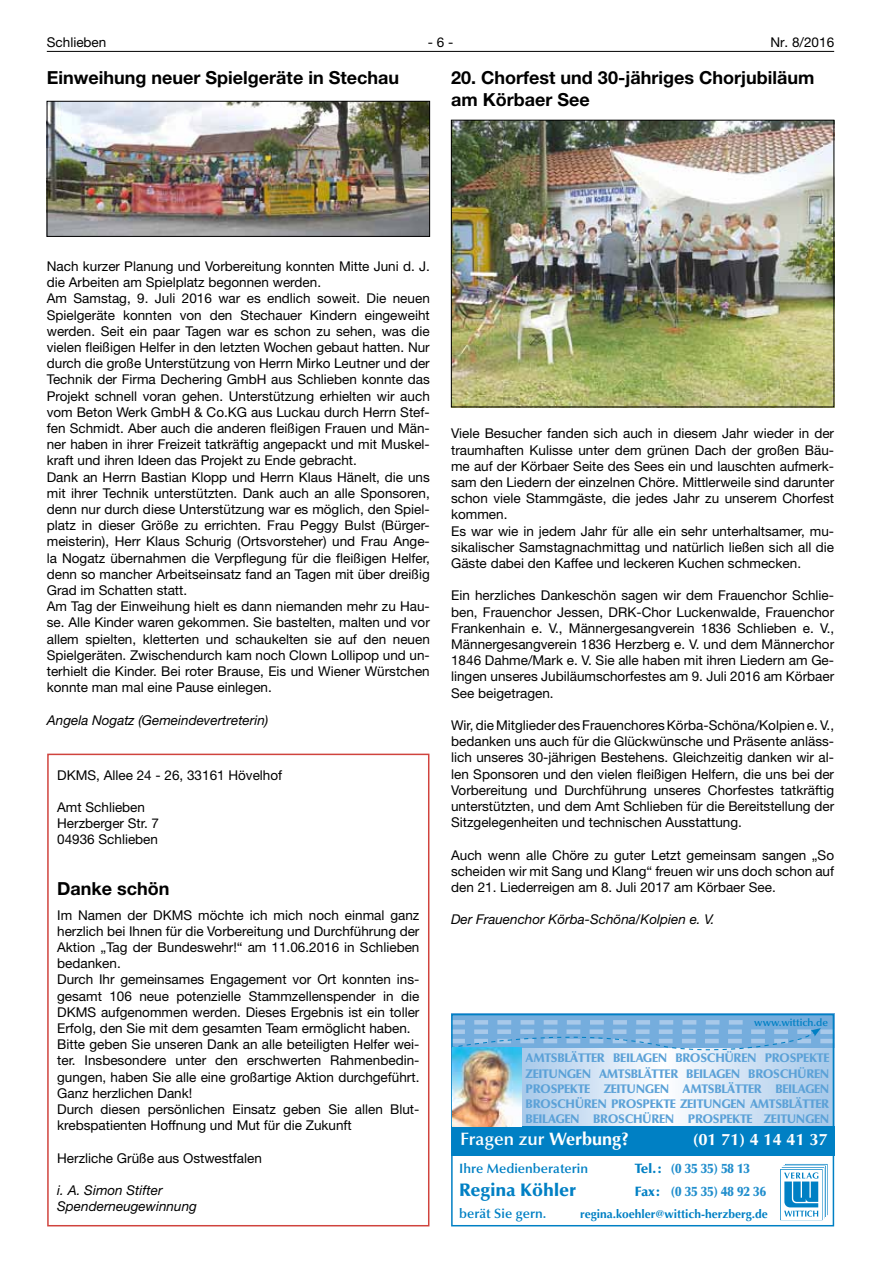
<style>
.page{position:relative;width:881px;height:1263px;background:#fff}
.page>*{position:absolute;margin:0;border:0;box-sizing:border-box;transform-origin:0 0}
.t1{font:700 18px/21.6px "Helvetica Neue LT";color:#000}
.t2{font:600 18px "Optima LT";color:#fff}
.t3{font:900 18px "Optima LT";color:#0080c4}
.t4{font:700 16.5px "Optima LT";color:#fff}
.t5{font:13.5px/16.2px "Helvetica Neue LT";color:#000}
.t6{font:italic 13.5px/16.2px "Helvetica Neue LT";color:#000}
.t7{font:900 13.5px "Optima LT";color:#218ecd;scale:.95 1}
.t8{font:600 13.5px "Optima LT";color:#0080c4}
.t9{font:900 12.45px/15.1px "Optima LT";letter-spacing:-.03em;color:#5ba1d7;text-align:justify}
.t10{font:700 12px "Optima LT";color:#0080c4}
.t11{font:600 10.5px "Optima LT";color:#0080c4}
.s1{font-weight:700}
.s2{color:#0080c4}
</style>
<div class="page">
<hr style="left:47px;top:51px;width:786px;height:1px;background:#000">
<img style="left:49px;top:103px;width:378px;height:132px">
<div style="left:47px;top:101px;width:382px;height:136px;border:1px solid #000"></div>
<img style="left:453px;top:122px;width:378px;height:283px">
<div style="left:451px;top:120px;width:382px;height:287px;border:1px solid #000"></div>
<div style="left:47px;top:754px;width:382px;height:472px;border:2px solid #d0433d"></div>
<svg style="left:521px;top:1053px;width:309px;height:73px"></svg>
<div style="left:451px;top:1014px;width:382px;height:34px;background:#75addd"></div>
<svg style="left:780px;top:1164px;width:47px;height:56px"></svg>
<div style="left:451px;top:1126px;width:382px;height:30px;background:#0080c4"></div>
<div style="left:451px;top:1014px;width:382px;height:212px;border:2px solid #0080c4"></div>
<svg style="left:451px;top:1020px;width:382px;height:33px"></svg>
<img style="left:452px;top:1048px;width:69px;height:78px">
<p class="t5" style="left:47px;top:34px;width:61px">Schlieben</p>
<p class="t5" style="left:427px;top:34px;width:27px">- 6 -</p>
<p class="t5" style="left:770px;top:34px;width:65px">Nr. 8/2016</p>
<h1 class="t1" style="left:47px;top:67px;width:353px">Einweihung neuer Spielgeräte in Stechau</h1>
<h1 class="t1" style="left:451px;top:67px;width:365px">20. Chorfest und 30-jähriges Chorjubiläum am Körbaer See</h1>
<p class="t5" style="left:47px;top:258px;width:384px">Nach kurzer Planung und Vorbereitung konnten Mitte Juni d. J. die Arbeiten am Spielplatz begonnen werden.<br>Am Samstag, 9. Juli 2016 war es endlich soweit. Die neuen Spielgeräte konnten von den Stechauer Kindern eingeweiht werden. Seit ein paar Tagen war es schon zu sehen, was die vielen fleißigen Helfer in den letzten Wochen gebaut hatten. Nur durch die große Unterstützung von Herrn Mirko Leutner und der Technik der Firma Dechering GmbH aus Schlieben konnte das Projekt schnell voran gehen. Unterstützung erhielten wir auch vom Beton Werk GmbH &amp; Co.KG aus Luckau durch Herrn Stef&shy;fen Schmidt. Aber auch die anderen fleißigen Frauen und Män&shy;ner haben in ihrer Freizeit tatkräftig angepackt und mit Muskel&shy;kraft und ihren Ideen das Projekt zu Ende gebracht.<br>Dank an Herrn Bastian Klopp und Herrn Klaus Hänelt, die uns mit ihrer Technik unterstützten. Dank auch an alle Sponsoren, denn nur durch diese Unterstützung war es möglich, den Spiel&shy;platz in dieser Größe zu errichten. Frau Peggy Bulst (Bürger&shy;meisterin), Herr Klaus Schurig (Ortsvorsteher) und Frau Ange&shy;la Nogatz übernahmen die Verpflegung für die fleißigen Helfer, denn so mancher Arbeitseinsatz fand an Tagen mit über dreißig Grad im Schatten statt.<br>Am Tag der Einweihung hielt es dann niemanden mehr zu Hau&shy;se. Alle Kinder waren gekommen. Sie bastelten, malten und vor allem spielten, kletterten und schaukelten sie auf den neuen Spielgeräten. Zwischendurch kam noch Clown Lollipop und un&shy;terhielt die Kinder. Bei roter Brause, Eis und Wiener Würstchen konnte man mal eine Pause einlegen.</p>
<p class="t6" style="left:47px;top:711px;width:223px">Angela Nogatz (Gemeindevertreterin)</p>
<p class="t5" style="left:57px;top:766px;width:226px">DKMS, Allee 24 - 26, 33161 Hövelhof</p>
<p class="t5" style="left:57px;top:799px;width:103px">Amt Schlieben<br>Herzberger Str. 7<br>04936 Schlieben</p>
<h1 class="t1" style="left:57px;top:877px;width:114px">Danke schön</h1>
<p class="t5" style="left:57px;top:906px;width:363px">Im Namen der DKMS möchte ich mich noch einmal ganz herzlich bei Ihnen für die Vorbereitung und Durchführung der Aktion „Tag der Bundeswehr!“ am 11.06.2016 in Schlieben bedanken.<br>Durch Ihr gemeinsames Engagement vor Ort konnten ins&shy;gesamt 106 neue potenzielle Stammzellenspender in die DKMS aufgenommen werden. Dieses Ergebnis ist ein toller Erfolg, den Sie mit dem gesamten Team ermöglicht haben.<br>Bitte geben Sie unseren Dank an alle beteiligten Helfer wei&shy;ter. Insbesondere unter den erschwerten Rahmenbedin&shy;gungen, haben Sie alle eine großartige Aktion durchgeführt.<br>Ganz herzlichen Dank!<br>Durch diesen persönlichen Einsatz geben Sie allen Blut&shy;krebspatienten Hoffnung und Mut für die Zukunft</p>
<p class="t5" style="left:57px;top:1149px;width:206px">Herzliche Grüße aus Ostwestfalen</p>
<p class="t6" style="left:57px;top:1182px;width:141px">i. A. Simon Stifter<br>Spenderneugewinnung</p>
<p class="t5" style="left:451px;top:425px;width:384px">Viele Besucher fanden sich auch in diesem Jahr wieder in der traumhaften Kulisse unter dem grünen Dach der großen Bäu&shy;me auf der Körbaer Seite des Sees ein und lauschten aufmerk&shy;sam den Liedern der einzelnen Chöre. Mittlerweile sind darunter schon viele Stammgäste, die jedes Jahr zu unserem Chorfest kommen.<br>Es war wie in jedem Jahr für alle ein sehr unterhaltsamer, mu&shy;sikalischer Samstagnachmittag und natürlich ließen sich all die Gäste dabei den Kaffee und leckeren Kuchen schmecken.</p>
<p class="t5" style="left:451px;top:587px;width:384px;text-align:justify">Ein herzliches Dankeschön sagen wir dem Frauenchor Schlie&shy;ben, Frauenchor Jessen, DRK-Chor Luckenwalde, Frauenchor Frankenhain e. V., Männergesangverein 1836 Schlieben e. V., Männergesangverein 1836 Herzberg e. V. und dem Männerchor 1846 Dahme/Mark e. V. Sie alle haben mit ihren Liedern am Ge&shy;lingen unseres Jubiläumschorfestes am 9. Juli 2016 am Körbaer See beigetragen.</p>
<p class="t5" style="left:451px;top:717px;width:384px;text-align:justify">Wir, die Mitglieder des Frauenchores Körba-Schöna/Kolpien e. V., bedanken uns auch für die Glückwünsche und Präsente anläss&shy;lich unseres 30-jährigen Bestehens. Gleichzeitig danken wir al&shy;len Sponsoren und den vielen fleißigen Helfern, die uns bei der Vorbereitung und Durchführung unseres Chorfestes tatkräftig unterstützten, und dem Amt Schlieben für die Bereitstellung der Sitzgelegenheiten und technischen Ausstattung.</p>
<p class="t5" style="left:451px;top:846px;width:384px;text-align:justify">Auch wenn alle Chöre zu guter Letzt gemeinsam sangen „So scheiden wir mit Sang und Klang“ freuen wir uns doch schon auf den 21. Liederreigen am 8. Juli 2017 am Körbaer See.</p>
<p class="t6" style="left:451px;top:911px;width:265px">Der Frauenchor Körba-Schöna/Kolpien e. V.</p>
<p class="t11" style="left:754px;top:1016px;width:75px">www.wittich.de</p>
<p class="t9" style="left:525px;top:1051px;width:305px">AMTSBLÄTTER BEILAGEN BROSCHÜREN PROSPEKTE ZEITUNGEN AMTSBLÄTTER BEILAGEN BROSCHÜREN PROSPEKTE ZEITUNGEN AMTSBLÄTTER BEILAGEN BROSCHÜREN PROSPEKTE ZEITUNGEN AMTSBLÄTTER BEILAGEN BROSCHÜREN PROSPEKTE ZEITUNGEN</p>
<h1 class="t2" style="left:460px;top:1129px;width:170px">Fragen zur <span class="s1">Werbung?</span></h1>
<p class="t4" style="left:692px;top:1130px;width:136px">(01 71) 4 14 41 37</p>
<p class="t8" style="left:459px;top:1161px;width:130px">Ihre Medienberaterin</p>
<p class="t7" style="left:634px;top:1161px;width:123px"><span class="s2">Tel.:</span> (0 35 35) 58 13</p>
<h1 class="t3" style="left:459px;top:1179px;width:118px">Regina Köhler</h1>
<p class="t7" style="left:634px;top:1183px;width:140px"><span class="s2">Fax:</span> (0 35 35) 48 92 36</p>
<p class="t8" style="left:459px;top:1205px;width:89px">berät Sie gern.</p>
<p class="t10" style="left:580px;top:1207px;width:189px">regina.koehler@wittich-herzberg.de</p>
</div>
